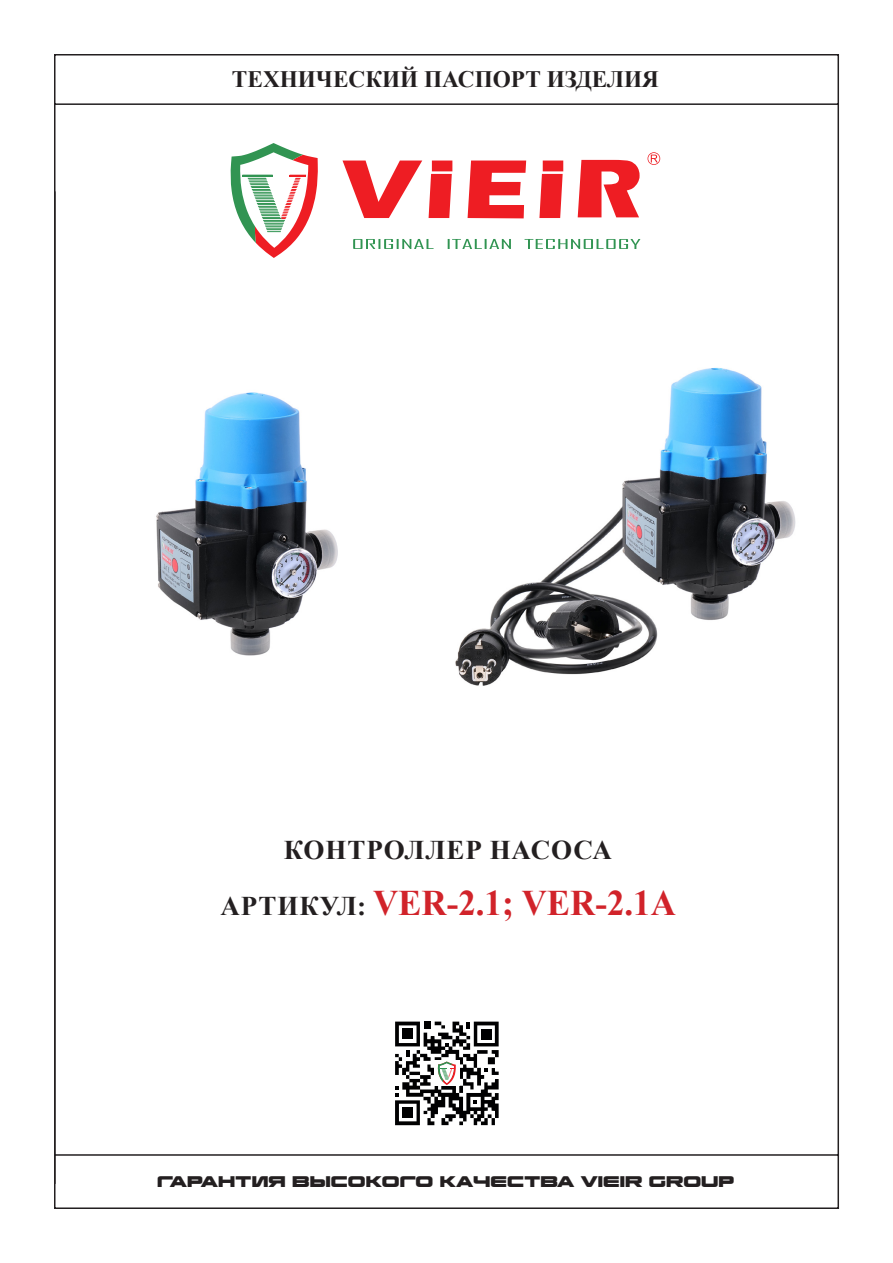
<style>
.page{position:relative;width:893px;height:1263px;background:#fff}
.page>*{position:absolute;margin:0;border:0;box-sizing:border-box;transform-origin:0 0}
.t1{font:700 36px "Times New Roman";color:#d1232a}
.t2{font:700 27px "Times New Roman";letter-spacing:.035em;color:#231f20}
.t3{font:700 23.55px "Times New Roman";color:#231f20}
.t4{font:800 13.5px "Korataki";color:#231f20}
.s1{font-size:27px;color:#231f20}
</style>
<div class="page">
<svg style="left:342px;top:161px;width:80px;height:57px"></svg>
<svg style="left:468px;top:161px;width:58px;height:57px"></svg>
<svg style="left:539px;top:161px;width:24px;height:57px"></svg>
<svg style="left:429px;top:161px;width:23px;height:57px"></svg>
<svg style="left:578px;top:160px;width:62px;height:57px"></svg>
<svg style="left:647px;top:152px;width:13px;height:13px"></svg>
<svg style="left:353px;top:239px;width:287px;height:10px"></svg>
<svg style="left:230px;top:143px;width:88px;height:115px"></svg>
<hr style="left:837px;top:54px;width:2px;height:1155px;background:#231f20">
<hr style="left:54px;top:54px;width:2px;height:1155px;background:#231f20">
<hr style="left:54px;top:103px;width:784px;height:2px;background:#231f20">
<hr style="left:54px;top:54px;width:784px;height:2px;background:#231f20">
<hr style="left:54px;top:1154px;width:785px;height:2px;background:#231f20">
<hr style="left:54px;top:1207px;width:785px;height:2px;background:#231f20">
<svg style="left:395px;top:1021px;width:104px;height:104px"></svg>
<img style="left:156px;top:392px;width:182px;height:264px">
<img style="left:455px;top:367px;width:341px;height:319px">
<h3 class="t3" style="left:232px;top:62px;width:429px">ТЕХНИЧЕСКИЙ ПАСПОРТ ИЗДЕЛИЯ</h3>
<p class="t2" style="left:284px;top:831px;width:330px">КОНТРОЛЛЕР НАСОСА</p>
<p class="t1" style="left:220px;top:877px;width:457px"><span class="s1">АРТИКУЛ:</span> VER-2.1; VER-2.1А</p>
<p class="t4" style="left:157px;top:1173px;width:579px">ГАРАНТИЯ ВЫСОКОГО КАЧЕСТВА VIEIR GROUP</p>
</div>
